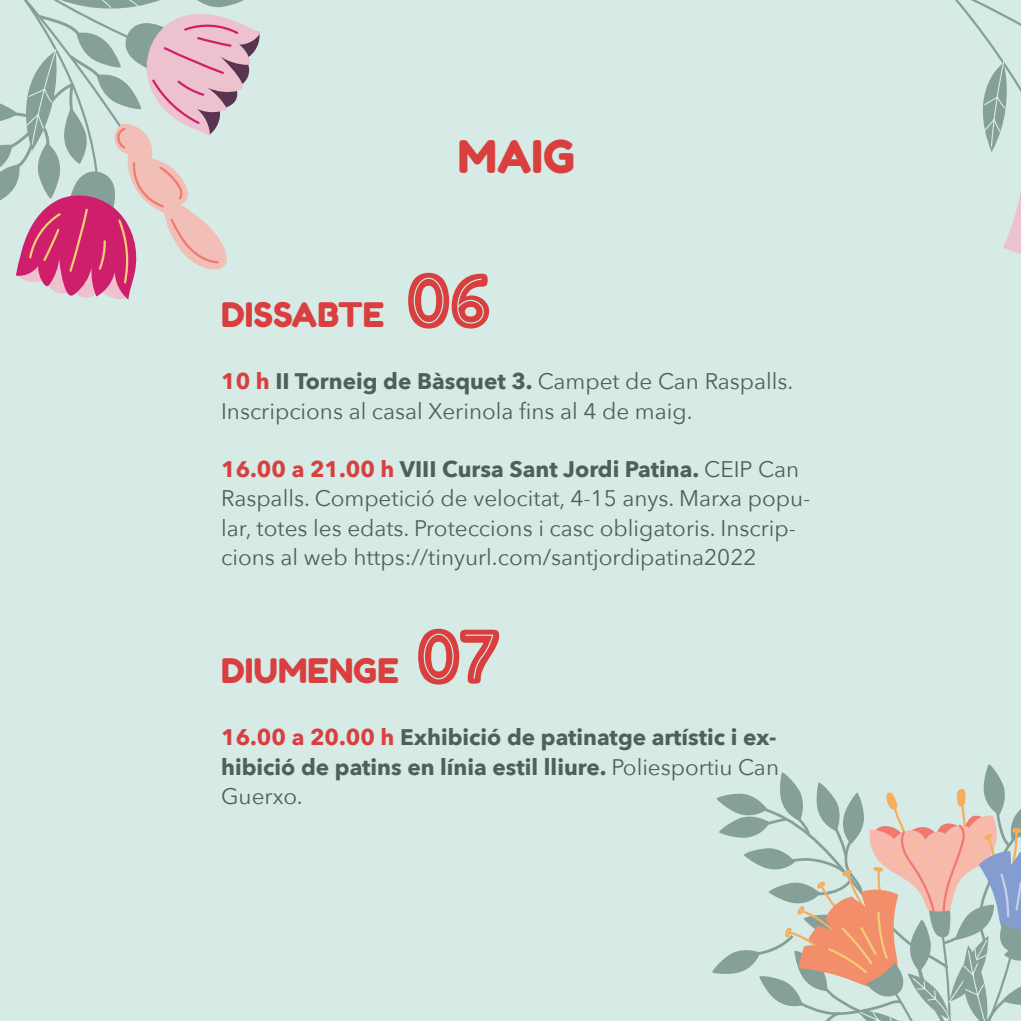
<style>
.page{position:relative;width:1021px;height:1021px;background:#fff}
.page>*{position:absolute;margin:0;border:0;box-sizing:border-box;transform-origin:0 0}
.t1{font:45px "Fredoka One";color:#d93f3f}
.t2{font:33.75px "Fredoka One";color:#d93f3f}
.t3{font:22.5px/29.2px "Avenir Next";color:#4f5f5c}
.t4{font:700 22.5px/29.2px "Avenir Next";color:#4f5f5c;text-align:justify}
.s1{font-weight:700;color:#d93f3f}
.s2{font-weight:700}
.s3{color:#d93f3f}
.s4{font-weight:400}
</style>
<div class="page">
<div style="left:0;top:0;width:1020px;height:1020px;background:#d6ebe6"></div>
<svg style="left:712px;top:764px;width:308px;height:256px"></svg>
<svg style="left:408px;top:273px;width:81px;height:55px"></svg>
<svg style="left:418px;top:628px;width:81px;height:56px"></svg>
<svg style="left:0;top:0;width:260px;height:300px"></svg>
<svg style="left:955px;top:0;width:65px;height:254px"></svg>
<h2 class="t2" style="left:221px;top:294px;width:165px">DISSABTE</h2>
<h1 class="t1" style="left:458px;top:129px;width:119px">MAIG</h1>
<p class="t3" style="left:221px;top:366px;width:574px"><span class="s1">10 h</span> <span class="s2">II Torneig de Bàsquet 3.</span> Campet de Can Raspalls.<br>Inscripcions al casal Xerinola fins al 4 de maig.</p>
<p class="t3" style="left:221px;top:453px;width:591px"><span class="s1">16.00 a 21.00 h</span> <span class="s2">VIII Cursa Sant Jordi Patina.</span> CEIP Can Raspalls. Competició de velocitat, 4-15 anys. Marxa popu&shy;lar, totes les edats. Proteccions i casc obligatoris. Inscrip&shy;cions al web https://tinyurl.com/santjordipatina2022</p>
<h2 class="t2" style="left:221px;top:650px;width:179px">DIUMENGE</h2>
<p class="t4" style="left:221px;top:722px;width:559px"><span class="s3">16.00 a 20.00 h</span> Exhibició de patinatge artístic i ex&shy;hibició de patins en línia estil lliure. <span class="s4">Poliesportiu Can Guerxo.</span></p>
</div>
